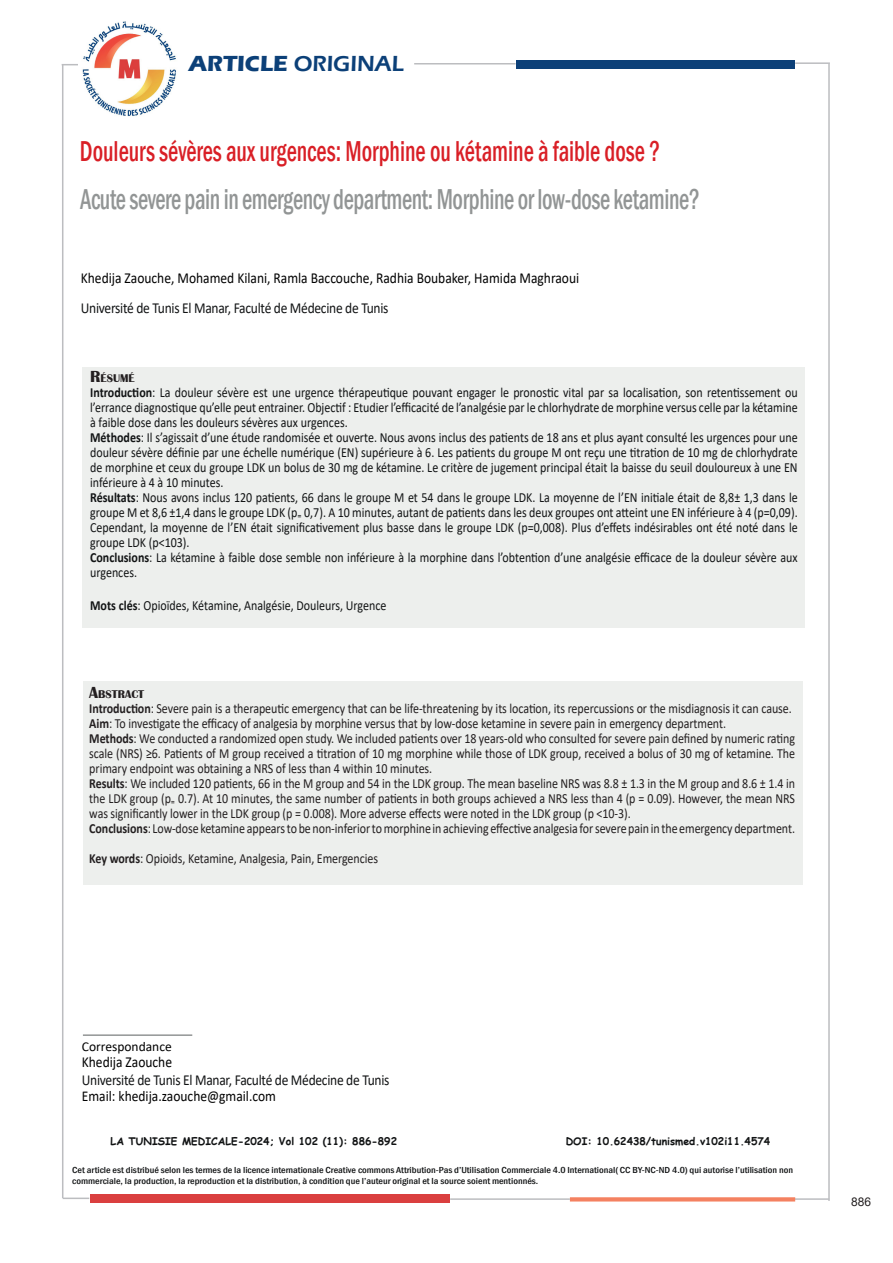
<style>
.page{position:relative;width:893px;height:1263px;background:#fff}
.page>*{position:absolute;margin:0;border:0;box-sizing:border-box;transform-origin:0 0}
.t1{font:500 condensed 29.55px "Franklin Gothic";letter-spacing:-.02em;color:#929595;scale:.77 1}
.t2{font:500 condensed 29.55px "Franklin Gothic";color:#d91f26;scale:.77 1}
.t3{font:600 22.5px "Eras ITC";color:#0c4078}
.t4{font:15.3px "Calibri";letter-spacing:-.02em;color:#111314;scale:.88 1}
.t5{font:15.3px "Calibri";color:#000;scale:.88 1}
.t6{font:15px "Calibri";color:#000;scale:.9 1}
.t7{font:13.95px/15px "Calibri";color:#111314;text-align:justify;scale:.86 1}
.t8{font:13.95px/15px "Calibri";letter-spacing:-.005em;color:#231f20;text-align:justify;scale:.86 1}
.t9{font:13.5px "Calibri";color:#000}
.t10{font:12px "Arial";color:#231f20}
.t11{font:700 11.55px "Britannic";color:#231f20}
.t12{font:700 10.5px "Comic Sans MS";color:#111314}
.t13{font:500 condensed 9px "Franklin Gothic";color:#111314;scale:1.13 1}
.s1{font-weight:700}
.s2{font-size:16.5px}
</style>
<div class="page">
<div style="left:82px;top:367px;width:723px;height:261px;background:#edefed"></div>
<div style="left:83px;top:682px;width:720px;height:203px;background:#edefed"></div>
<hr style="left:83px;top:1034px;width:109px;height:2px;background:#929595">
<div style="left:516px;top:60px;width:278px;height:8px;background:#0c4078"></div>
<svg style="left:62px;top:64px;width:16px;height:1px"></svg>
<hr style="left:62px;top:65px;width:1px;height:1133px;background:#bcbdc0">
<hr style="left:828px;top:64px;width:2px;height:1137px;background:#bcbdc0">
<hr style="left:795px;top:62px;width:35px;height:2px;background:#bcbdc0">
<hr style="left:414px;top:63px;width:102px;height:2px;background:#bcbdc0">
<div style="left:90px;top:1194px;width:359px;height:9px;background:#da3f3f"></div>
<hr style="left:794px;top:1198px;width:35px;height:2px;background:#bcbdc0">
<svg style="left:570px;top:1197px;width:225px;height:4px"></svg>
<hr style="left:450px;top:1198px;width:120px;height:2px;background:#bcbdc0">
<hr style="left:63px;top:1197px;width:26px;height:2px;background:#bcbdc0">
<img style="left:82px;top:21px;width:94px;height:96px">
<p class="t3" style="left:189px;top:51px;width:216px"><span class="s1">ARTICLE</span> ORIGINAL</p>
<p class="t2" style="left:80px;top:132px;width:756px">Douleurs sévères aux urgences: Morphine ou kétamine à faible dose ?</p>
<p class="t1" style="left:80px;top:180px;width:807px">Acute severe pain in emergency department: Morphine or low-dose ketamine?</p>
<p class="t5" style="left:81px;top:267px;width:568px">Khedija Zaouche, Mohamed Kilani, Ramla Baccouche, Radhia Boubaker, Hamida Maghraoui</p>
<p class="t4" style="left:81px;top:297px;width:351px">Université de Tunis El Manar, Faculté de Médecine de Tunis</p>
<p class="t11" style="left:90px;top:371px;width:46px"><span class="s2">R</span>ÉSUMÉ</p>
<p class="t7" style="left:90px;top:384px;width:824px"><span class="s1">Introduction</span>: La douleur sévère est une urgence thérapeutique pouvant engager le pronostic vital par sa localisation, son retentissement ou l’errance diagnostique qu’elle peut entrainer. Objectif : Etudier l’efficacité de l’analgésie par le chlorhydrate de morphine versus celle par la kétamine à faible dose dans les douleurs sévères aux urgences.</p>
<p class="t7" style="left:90px;top:429px;width:824px"><span class="s1">Méthodes</span>: Il s’agissait d’une étude randomisée et ouverte. Nous avons inclus des patients de 18 ans et plus ayant consulté les urgences pour une douleur sévère définie par une échelle numérique (EN) supérieure à 6. Les patients du groupe M ont reçu une titration de 10 mg de chlorhydrate de morphine et ceux du groupe LDK un bolus de 30 mg de kétamine. Le critère de jugement principal était la baisse du seuil douloureux à une EN inférieure à 4 à 10 minutes.</p>
<p class="t7" style="left:90px;top:489px;width:824px"><span class="s1">Résultats</span>: Nous avons inclus 120 patients, 66 dans le groupe M et 54 dans le groupe LDK. La moyenne de l’EN initiale était de 8,8± 1,3 dans le groupe M et 8,6 ±1,4 dans le groupe LDK (p₌ 0,7). A 10 minutes, autant de patients dans les deux groupes ont atteint une EN inférieure à 4 (p=0,09).<br>Cependant, la moyenne de l’EN était significativement plus basse dans le groupe LDK (p=0,008). Plus d’effets indésirables ont été noté dans le groupe LDK (p&lt;103).</p>
<p class="t7" style="left:90px;top:549px;width:824px"><span class="s1">Conclusions</span>: La kétamine à faible dose semble non inférieure à la morphine dans l’obtention d’une analgésie efficace de la douleur sévère aux urgences.</p>
<p class="t7" style="left:90px;top:597px;width:346px"><span class="s1">Mots clés</span>: Opioïdes, Kétamine, Analgésie, Douleurs, Urgence</p>
<p class="t11" style="left:89px;top:688px;width:56px"><span class="s2">A</span>BSTRACT</p>
<p class="t8" style="left:89px;top:700px;width:818px"><span class="s1">Introduction</span>: Severe pain is a therapeutic emergency that can be life-threatening by its location, its repercussions or the misdiagnosis it can cause.</p>
<p class="t8" style="left:89px;top:715px;width:742px"><span class="s1">Aim</span>: To investigate the efficacy of analgesia by morphine versus that by low-dose ketamine in severe pain in emergency department.</p>
<p class="t8" style="left:89px;top:730px;width:822px"><span class="s1">Methods</span>: We conducted a randomized open study. We included patients over 18 years-old who consulted for severe pain defined by numeric rating scale (NRS) ≥6. Patients of M group received a titration of 10 mg morphine while those of LDK group, received a bolus of 30 mg of ketamine. The primary endpoint was obtaining a NRS of less than 4 within 10 minutes.</p>
<p class="t8" style="left:89px;top:775px;width:822px"><span class="s1">Results</span>: We included 120 patients, 66 in the M group and 54 in the LDK group. The mean baseline NRS was 8.8 ± 1.3 in the M group and 8.6 ± 1.4 in the LDK group (p₌ 0.7). At 10 minutes, the same number of patients in both groups achieved a NRS less than 4 (p = 0.09). However, the mean NRS was significantly lower in the LDK group (p = 0.008). More adverse effects were noted in the LDK group (p &lt;10-3).</p>
<p class="t8" style="left:89px;top:820px;width:822px"><span class="s1">Conclusions</span>: Low-dose ketamine appears to be non-inferior to morphine in achieving effective analgesia for severe pain in the emergency department.</p>
<p class="t8" style="left:89px;top:850px;width:337px"><span class="s1">Key words</span>: Opioids, Ketamine, Analgesia, Pain, Emergencies</p>
<p class="t9" style="left:82px;top:1037px;width:91px">Correspondance</p>
<p class="t5" style="left:82px;top:1051px;width:104px">Khedija Zaouche</p>
<p class="t4" style="left:82px;top:1069px;width:351px">Université de Tunis El Manar, Faculté de Médecine de Tunis</p>
<p class="t6" style="left:82px;top:1086px;width:217px">Email: khedija.zaouche@gmail.com</p>
<p class="t12" style="left:111px;top:1133px;width:288px">LA TUNISIE MEDICALE-2024; Vol 102 (11): 886-892</p>
<p class="t12" style="left:566px;top:1133px;width:206px">DOI: 10.62438/tunismed.v102i11.4574</p>
<p class="t13" style="left:72px;top:1164px;width:639px">Cet article est distribué selon les termes de la licence internationale Creative commons Attribution-Pas d’Utilisation Commerciale 4.0 International( CC BY-NC-ND 4.0) qui autorise l’utilisation non</p>
<p class="t13" style="left:72px;top:1175px;width:414px">commerciale, la production, la reproduction et la distribution, à condition que l’auteur original et la source soient mentionnés.</p>
<p class="t10" style="left:851px;top:1194px;width:22px">886</p>
</div>
